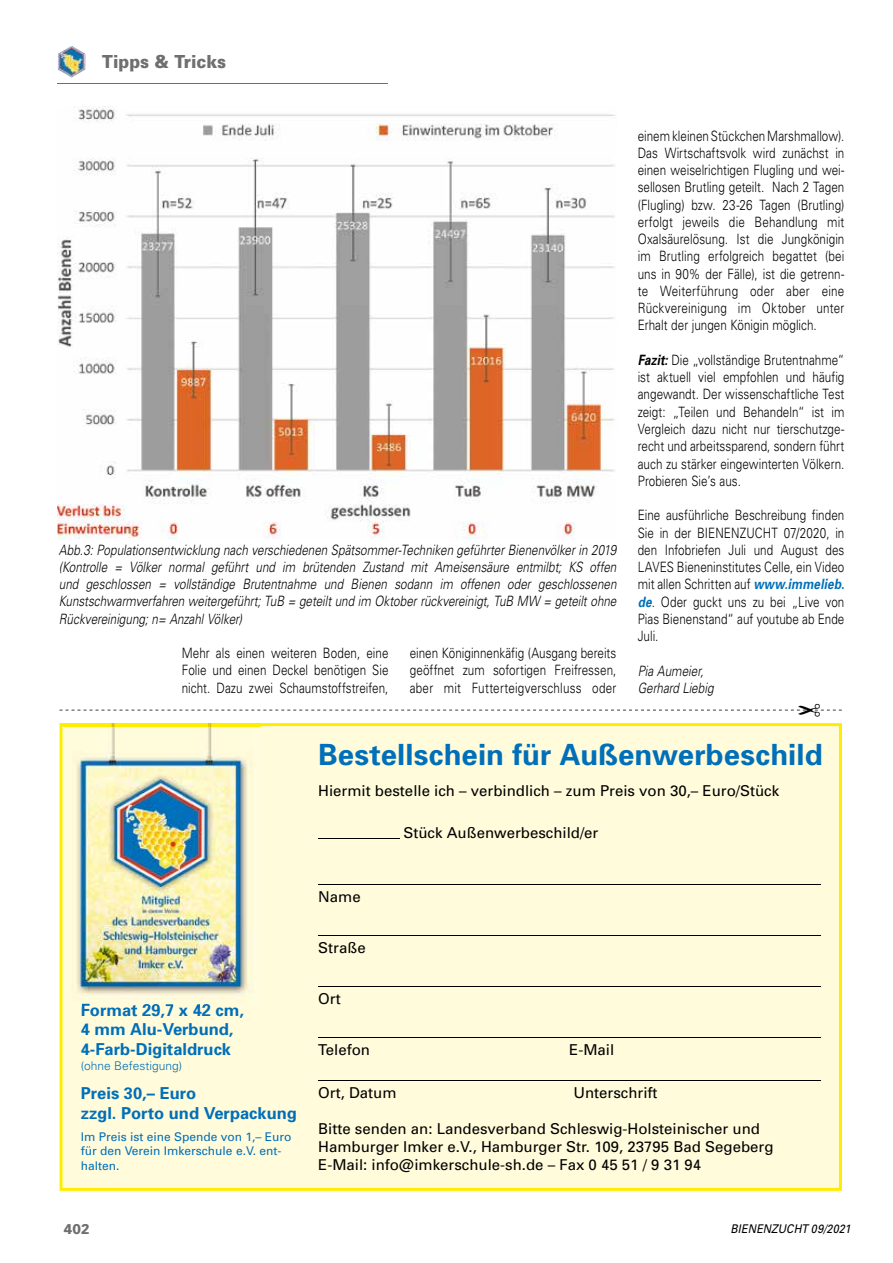
<style>
.page{position:relative;width:893px;height:1263px;background:#fff}
.page>*{position:absolute;margin:0;border:0;box-sizing:border-box;transform-origin:0 0}
.t1{font:700 29.25px "Univers";letter-spacing:.005em;color:#006fb9}
.t2{font:900 18px "Univers";color:#6f6f6e;scale:.9 1}
.t3{font:700 16.5px/19.8px "Univers";color:#006fb9}
.t4{font:15px/18px "Univers";color:#000}
.t5{font:300 14.25px/17.2px "Univers";letter-spacing:.005em;color:#000;text-align:justify;scale:.82 1}
.t6{font:italic 300 14.25px/17.2px "Univers";color:#000;scale:.82 1}
.t7{font:900 14.25px "Univers";color:#6f6f6e;scale:.9 1}
.t8{font:12px/14.4px "Univers";color:#006fb9}
.t9{font:italic 12px "Univers";letter-spacing:.01em;color:#000;scale:.9 1}
.t10{font:300 12px "Univers";color:#006fb9}
.s1{font-weight:700;font-style:italic}
.s2{font-weight:700;font-style:italic;color:#006fb9}
</style>
<div class="page">
<hr style="left:57px;top:83px;width:331px;height:1px;background:#6f6f6e">
<img style="left:58px;top:46px;width:27px;height:32px">
<div style="left:60px;top:723px;width:782px;height:468px;background:#fffbdb"></div>
<hr style="left:318px;top:838px;width:82px;height:1px;background:#000">
<hr style="left:318px;top:884px;width:503px;height:1px;background:#000">
<hr style="left:318px;top:935px;width:503px;height:1px;background:#000">
<hr style="left:318px;top:986px;width:503px;height:1px;background:#000">
<hr style="left:318px;top:1037px;width:503px;height:1px;background:#000">
<hr style="left:318px;top:1080px;width:503px;height:1px;background:#000">
<img style="left:64px;top:723px;width:196px;height:283px">
<img style="left:82px;top:1004px;width:162px;height:2px">
<img style="left:57px;top:107px;width:558px;height:432px">
<svg style="left:60px;top:709px;width:782px;height:2px"></svg>
<p class="t2" style="left:102px;top:50px;width:139px">Tipps &amp; Tricks</p>
<p class="t6" style="left:59px;top:540px;width:682px;text-align:justify">Abb.3: Populationsentwicklung nach verschiedenen Spätsommer-Techniken geführter Bienenvölker in 2019 (Kontrolle = Völker normal geführt und im brütenden Zustand mit Ameisensäure entmilbt; KS offen und geschlossen = vollständige Brutentnahme und Bienen sodann im offenen oder geschlossenen Kunstschwarmverfahren weitergeführt; TuB = geteilt und im Oktober rückvereinigt, TuB MW = geteilt ohne Rückvereinigung; n= Anzahl Völker)</p>
<p class="t5" style="left:182px;top:644px;width:254px">Mehr als einen weiteren Boden, eine Folie und einen Deckel benötigen Sie nicht. Dazu zwei Schaumstoffstreifen,</p>
<p class="t5" style="left:410px;top:644px;width:254px">einen Königinnenkäfig (Ausgang bereits geöffnet zum sofortigen Freifressen, aber mit Futterteigverschluss oder</p>
<p class="t5" style="left:638px;top:127px;width:254px">einem kleinen Stückchen Marshmallow).<br>Das Wirtschaftsvolk wird zunächst in einen weiselrichtigen Flugling und wei&shy;sellosen Brutling geteilt. Nach 2 Tagen (Flugling) bzw. 23-26 Tagen (Brutling) erfolgt jeweils die Behandlung mit Oxalsäurelösung. Ist die Jungkönigin im Brutling erfolgreich begattet (bei uns in 90% der Fälle), ist die getrenn&shy;te Weiterführung oder aber eine Rückvereinigung im Oktober unter Erhalt der jungen Königin möglich.</p>
<p class="t5" style="left:638px;top:351px;width:254px"><span class="s1">Fazit:</span> Die „vollständige Brutentnahme“ ist aktuell viel empfohlen und häufig angewandt. Der wissenschaftliche Test zeigt: „Teilen und Behandeln“ ist im Vergleich dazu nicht nur tierschutzge&shy;recht und arbeitssparend, sondern führt auch zu stärker eingewinterten Völkern.<br>Probieren Sie’s aus.</p>
<p class="t5" style="left:638px;top:506px;width:254px">Eine ausführliche Beschreibung finden Sie in der BIENENZUCHT 07/2020, in den Infobriefen Juli und August des LAVES Bieneninstitutes Celle, ein Video mit allen Schritten auf <span class="s2">www.immelieb. de</span>. Oder guckt uns zu bei „Live von Pias Bienenstand“ auf youtube ab Ende Juli.</p>
<p class="t6" style="left:638px;top:661px;width:94px">Pia Aumeier,<br>Gerhard Liebig</p>
<h1 class="t1" style="left:318px;top:736px;width:506px">Bestellschein für Außenwerbeschild</h1>
<p class="t3" style="left:81px;top:999px;width:165px">Format 29,7 x 42 cm,<br>4 mm Alu-Verbund,<br>4-Farb-Digitaldruck</p>
<p class="t10" style="left:81px;top:1058px;width:103px">(ohne Befestigung)</p>
<p class="t3" style="left:81px;top:1083px;width:218px">Preis 30,– Euro<br>zzgl. Porto und Verpackung</p>
<p class="t8" style="left:81px;top:1129px;width:212px">Im Preis ist eine Spende von 1,– Euro für den Verein Imkerschule e.V. ent&shy;halten.</p>
<p class="t4" style="left:318px;top:781px;width:462px">Hiermit bestelle ich – verbindlich – zum Preis von 30,– Euro/Stück</p>
<p class="t4" style="left:403px;top:824px;width:197px">Stück Außenwerbeschild/er</p>
<p class="t4" style="left:318px;top:887px;width:44px">Name</p>
<p class="t4" style="left:318px;top:938px;width:49px">Straße</p>
<p class="t4" style="left:318px;top:989px;width:24px">Ort</p>
<p class="t4" style="left:318px;top:1040px;width:53px">Telefon</p>
<p class="t4" style="left:569px;top:1040px;width:46px">E-Mail</p>
<p class="t4" style="left:318px;top:1083px;width:80px">Ort, Datum</p>
<p class="t4" style="left:573px;top:1083px;width:86px">Unterschrift</p>
<p class="t4" style="left:318px;top:1119px;width:457px">Bitte senden an: Landesverband Schleswig-Holsteinischer und<br>Hamburger Imker e.V., Hamburger Str. 109, 23795 Bad Segeberg<br>E-Mail: info@imkerschule-sh.de – Fax 0 45 51 / 9 31 94</p>
<p class="t7" style="left:64px;top:1220px;width:30px">402</p>
<p class="t9" style="left:730px;top:1221px;width:135px">BIENENZUCHT 09/2021</p>
</div>
